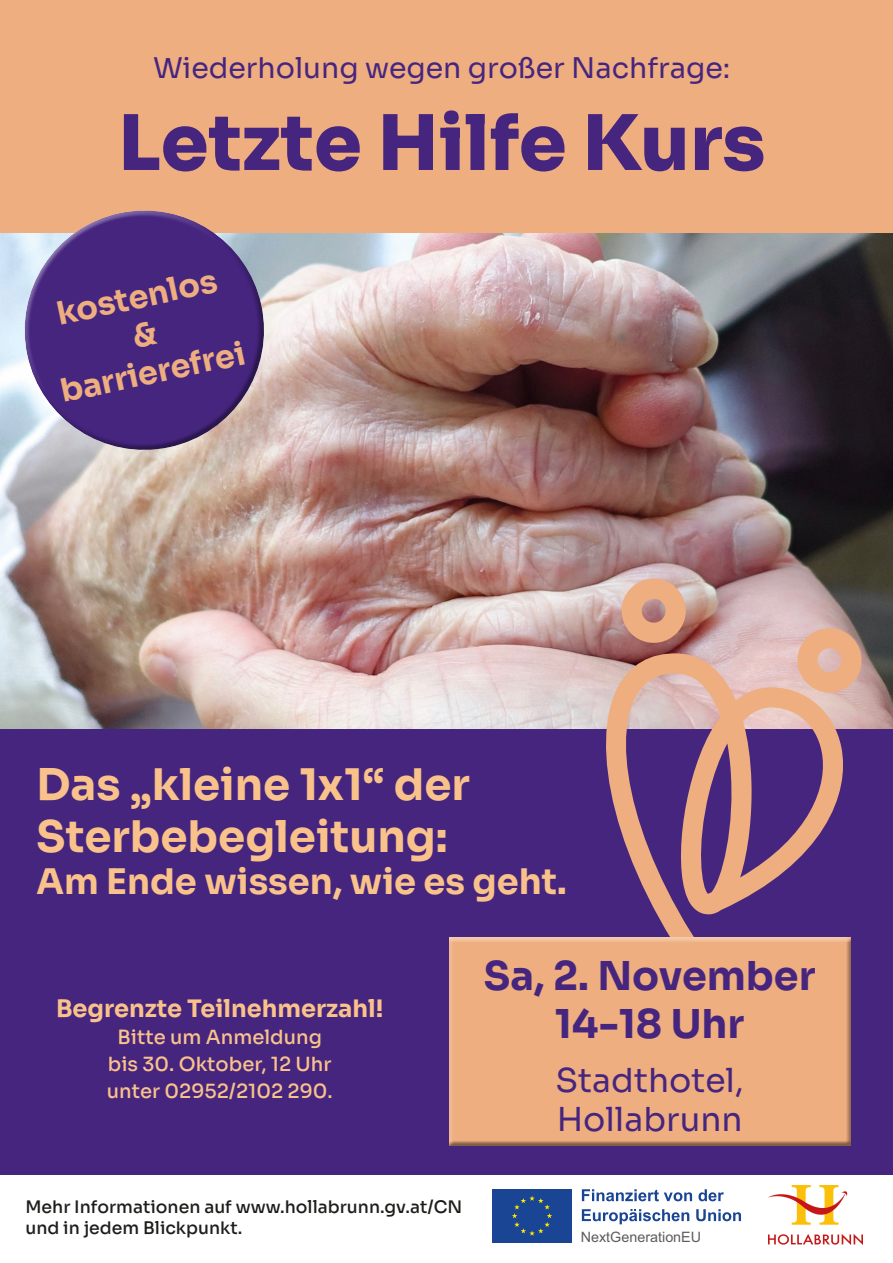
<style>
.page{position:relative;width:893px;height:1263px;background:#fff}
.page>*{position:absolute;margin:0;border:0;box-sizing:border-box;transform-origin:0 0}
.t1{font:800 76.5px "Sora";color:#46257f}
.t2{font:700 43.5px/52.2px "Sora";color:#fac28b}
.t3{font:700 39.75px/47.7px "Sora";color:#46257f;text-align:center}
.t4{font:700 35.25px "Sora";color:#fac28b}
.t5{font:33px/39.6px "Sora";color:#46257f}
.t6{font:700 31.95px/38.3px "Sora";color:#eeae80;text-align:center}
.t7{font:28.5px "Sora";color:#46257f}
.t8{font:700 24px "Sora";color:#fac28b}
.t9{font:500 19.5px/27px "Sora";color:#fac28b}
.t10{font:500 17.25px "Sora";color:#1d1d1b}
.t11{font:14.33px "Arial";color:#5f5c5d}
</style>
<div class="page">
<img style="left:0;top:233px;width:893px;height:496px">
<div style="left:0;top:0;width:893px;height:233px;background:#eeae80"></div>
<div style="left:0;top:729px;width:893px;height:534px;background:#46257f"></div>
<svg style="left:589px;top:578px;width:274px;height:359px"></svg>
<div style="left:0;top:1176px;width:893px;height:87px;background:#fff"></div>
<img style="left:768px;top:1185px;width:95px;height:59px">
<div style="left:491px;top:1188px;width:83px;height:56px;background:linear-gradient(to right,#194594,#194594)"></div>
<div style="left:492px;top:1189px;width:80px;height:53px;background:#194594"></div>
<svg style="left:512px;top:1196px;width:40px;height:40px"></svg>
<svg style="left:582px;top:1189px;width:110px;height:12px"></svg>
<svg style="left:698px;top:1189px;width:26px;height:12px"></svg>
<svg style="left:582px;top:1209px;width:107px;height:15px"></svg>
<svg style="left:696px;top:1209px;width:45px;height:12px"></svg>
<div style="left:449px;top:937px;width:407px;height:208px;background:#eeae80"></div>
<svg style="left:2px;top:210px;width:197px;height:203px"></svg>
<svg style="left:15px;top:224px;width:278px;height:248px;background:#796299"></svg>
<p class="t7" style="left:153px;top:45px;width:579px">Wiederholung wegen großer Nachfrage:</p>
<p class="t1" style="left:118px;top:80px;width:649px">Letzte Hilfe Kurs</p>
<h3 class="t6" style="left:40px;top:295px;width:190px;rotate:-12deg">kostenlos &amp; barrierefrei</h3>
<p class="t2" style="left:37px;top:754px;width:435px">Das „kleine 1x1“ der<br>Sterbebegleitung:</p>
<p class="t4" style="left:37px;top:853px;width:531px">Am Ende wissen, wie es geht.</p>
<p class="t8" style="left:56px;top:989px;width:329px">Begrenzte Teilnehmerzahl!</p>
<p class="t9" style="left:118px;top:1022px;width:206px">Bitte um Anmeldung</p>
<p class="t9" style="left:107px;top:1049px;width:227px">bis 30. Oktober, 12 Uhr unter 02952/2102 290.</p>
<h3 class="t3" style="left:484px;top:948px;width:333px">Sa, 2. November<br>14-18 Uhr</h3>
<h3 class="t5" style="left:556px;top:1057px;width:190px">Stadthotel,<br>Hollabrunn</h3>
<p class="t10" style="left:25px;top:1193px;width:438px">Mehr Informationen auf www.hollabrunn.gv.at/CN</p>
<p class="t10" style="left:25px;top:1213px;width:219px">und in jedem Blickpunkt.</p>
<p class="t11" style="left:581px;top:1227px;width:122px">NextGenerationEU</p>
</div>
